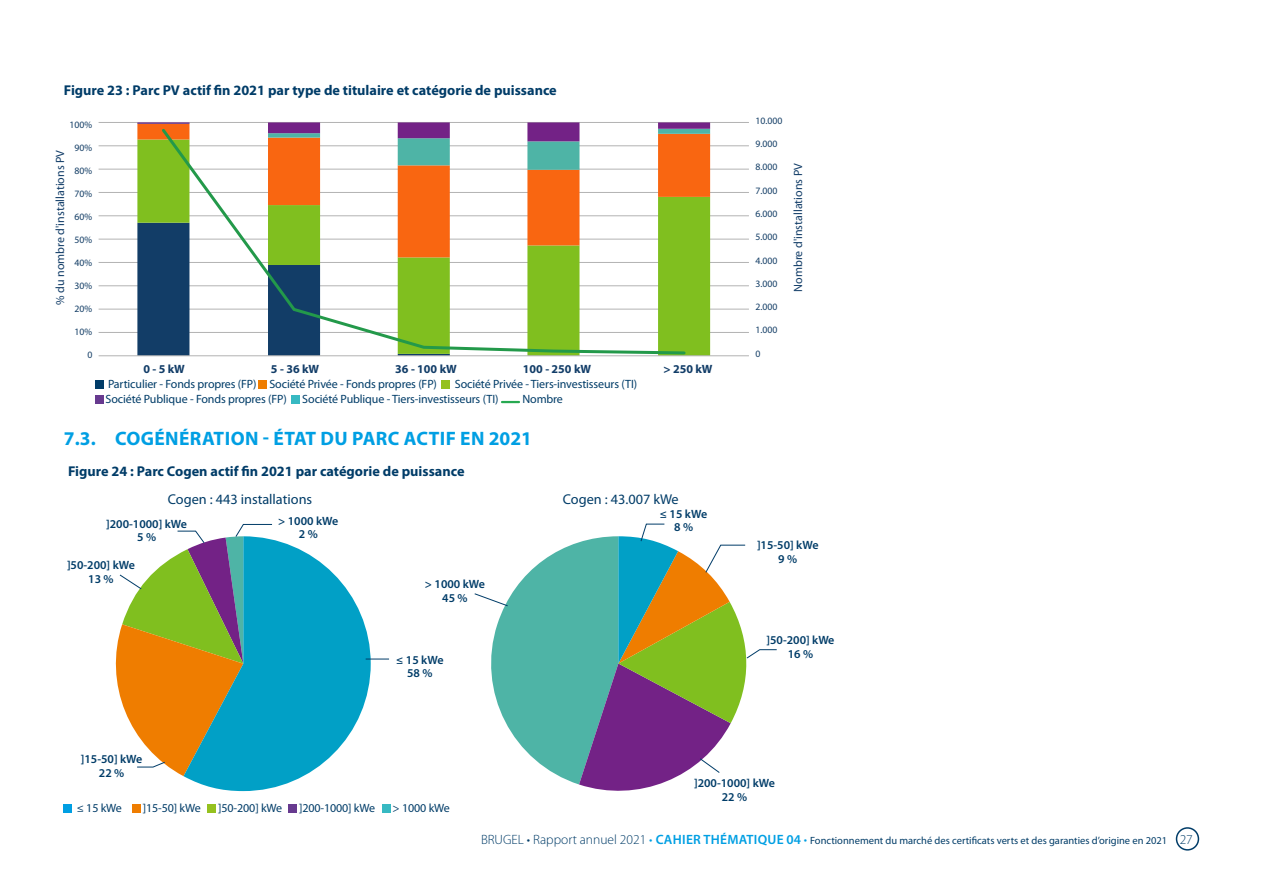
<style>
.page{position:relative;width:1263px;height:893px;background:#fff}
.page>*{position:absolute;margin:0;border:0;box-sizing:border-box;transform-origin:0 0}
.t1{font:700 19.5px "Myriad Pro";letter-spacing:.02em;color:#009fe3}
.t2{font:700 14.25px "Myriad Pro";color:#003c68}
.t3{font:14.25px "Myriad Pro";color:#003c68}
.t4{font:700 13.5px "Myriad Pro";color:#133d65}
.t5{font:12px "Myriad Pro";letter-spacing:-.01em;color:#003c68}
.t6{font:600 12px/13.5px "Myriad Pro";color:#003c68;text-align:center}
.t7{font:12px "Myriad Pro";color:#123d68}
.t8{font:700 12px "Myriad Pro";color:#123d68}
.t9{font:10.5px "Myriad Pro";color:#003c68}
.t10{font:9.75px "Myriad Pro";color:#133d65}
.s1{font-weight:300;font-size:13.5px}
.s2{font-weight:300;font-size:13.5px;color:#009fe3}
.s3{font-weight:600;font-size:13.5px;color:#009fe3}
</style>
<div class="page">
<hr style="left:99px;top:332px;width:650px;height:1px;background:#b3b3b3">
<hr style="left:99px;top:309px;width:650px;height:1px;background:#b3b3b3">
<hr style="left:99px;top:285px;width:650px;height:1px;background:#b3b3b3">
<hr style="left:99px;top:262px;width:650px;height:1px;background:#b3b3b3">
<hr style="left:99px;top:239px;width:650px;height:1px;background:#b3b3b3">
<hr style="left:99px;top:215px;width:650px;height:1px;background:#b3b3b3">
<hr style="left:99px;top:192px;width:650px;height:1px;background:#b3b3b3">
<hr style="left:99px;top:169px;width:650px;height:1px;background:#b3b3b3">
<hr style="left:99px;top:145px;width:650px;height:1px;background:#b3b3b3">
<hr style="left:99px;top:122px;width:650px;height:1px;background:#b3b3b3">
<svg style="left:137px;top:257px;width:573px;height:98px;background:#4c8143"></svg>
<svg style="left:137px;top:170px;width:573px;height:87px;background:#7f992c"></svg>
<svg style="left:137px;top:122px;width:573px;height:48px"></svg>
<hr style="left:99px;top:355px;width:650px;height:1px;background:#b3b3b3">
<svg style="left:159px;top:126px;width:528px;height:230px"></svg>
<svg style="left:184px;top:539px;width:187px;height:252px;fill:#01a0c6"></svg>
<svg style="left:474px;top:523px;width:303px;height:268px"></svg>
<svg style="left:366px;top:659px;width:23px;height:1px"></svg>
<svg style="left:116px;top:524px;width:157px;height:252px"></svg>
<div style="left:95px;top:380px;width:8px;height:8px;background:#003c68"></div>
<div style="left:259px;top:380px;width:8px;height:8px;background:#ef7d00"></div>
<div style="left:442px;top:380px;width:8px;height:8px;background:#95c11f"></div>
<div style="left:95px;top:395px;width:8px;height:8px;background:#673a8f"></div>
<div style="left:292px;top:395px;width:8px;height:8px;background:#37b9c2"></div>
<svg style="left:502px;top:401px;width:17px;height:2px"></svg>
<div style="left:64px;top:804px;width:8px;height:8px;background:#009fe3"></div>
<div style="left:132px;top:804px;width:8px;height:8px;background:#ef7d00"></div>
<div style="left:208px;top:804px;width:8px;height:8px;background:#95c11f"></div>
<div style="left:288px;top:804px;width:9px;height:8px;background:#673a8f"></div>
<div style="left:382px;top:804px;width:8px;height:8px;background:#37b9c2"></div>
<div style="left:1176px;top:827px;width:23px;height:24px;border:2px solid #003c68;border-radius:50%"></div>
<p class="t2" style="left:64px;top:82px;width:494px">Figure 23 : Parc PV actif fin 2021 par type de titulaire et catégorie de puissance</p>
<p class="t10" style="left:70px;top:119px;width:24px">100%</p>
<p class="t7" style="left:54px;top:305px;width:157px;rotate:-90deg">% du nombre d'installations PV</p>
<p class="t10" style="left:75px;top:142px;width:19px">90%</p>
<p class="t10" style="left:75px;top:165px;width:19px">80%</p>
<p class="t10" style="left:75px;top:188px;width:19px">70%</p>
<p class="t10" style="left:75px;top:211px;width:19px">60%</p>
<p class="t10" style="left:75px;top:234px;width:19px">50%</p>
<p class="t10" style="left:75px;top:257px;width:19px">40%</p>
<p class="t10" style="left:75px;top:280px;width:19px">30%</p>
<p class="t10" style="left:75px;top:303px;width:19px">20%</p>
<p class="t10" style="left:75px;top:326px;width:19px">10%</p>
<p class="t10" style="left:87px;top:349px;width:7px">0</p>
<p class="t8" style="left:143px;top:362px;width:43px">0 - 5 kW</p>
<p class="t8" style="left:271px;top:362px;width:50px">5 - 36 kW</p>
<p class="t8" style="left:395px;top:362px;width:63px">36 - 100 kW</p>
<p class="t8" style="left:523px;top:362px;width:70px">100 - 250 kW</p>
<p class="t8" style="left:663px;top:362px;width:51px">&gt; 250 kW</p>
<p class="t4" style="left:127px;top:363px;width:57px">[0-5] kWc</p>
<p class="t4" style="left:259px;top:363px;width:64px">]5-36] kWc</p>
<p class="t4" style="left:387px;top:363px;width:79px">]36-100] kWc</p>
<p class="t4" style="left:519px;top:363px;width:87px">]100-250] kWc</p>
<p class="t4" style="left:667px;top:363px;width:62px">&gt; 250 kWc</p>
<p class="t5" style="left:108px;top:378px;width:330px">Particulier - Fonds propres (FP) Société Privée - Fonds propres (FP)</p>
<p class="t5" style="left:455px;top:378px;width:184px">Société Privée - Tiers-investisseurs (TI)</p>
<p class="t5" style="left:106px;top:393px;width:183px">Société Publique - Fonds propres (FP)</p>
<p class="t5" style="left:302px;top:393px;width:198px">Société Publique - Tiers-investisseurs (TI)</p>
<p class="t5" style="left:522px;top:393px;width:42px">Nombre</p>
<h1 class="t1" style="left:64px;top:427px;width:469px">7.3. COGÉNÉRATION - ÉTAT DU PARC ACTIF EN 2021</h1>
<p class="t2" style="left:68px;top:463px;width:398px">Figure 24 : Parc Cogen actif fin 2021 par catégorie de puissance</p>
<p class="t3" style="left:168px;top:492px;width:146px">Cogen : 443 installations</p>
<p class="t3" style="left:563px;top:492px;width:117px">Cogen : 43.007 kWe</p>
<p class="t6" style="left:660px;top:506px;width:49px">≤ 15 kWe<br>8 %</p>
<p class="t6" style="left:278px;top:513px;width:62px">&gt; 1000 kWe<br>2 %</p>
<p class="t6" style="left:106px;top:517px;width:82px">]200-1000] kWe<br>5 %</p>
<p class="t6" style="left:67px;top:558px;width:69px">]50-200] kWe<br>13 %</p>
<p class="t6" style="left:425px;top:577px;width:62px">&gt; 1000 kWe<br>45 %</p>
<p class="t6" style="left:396px;top:653px;width:49px">≤ 15 kWe<br>58 %</p>
<p class="t10" style="left:755px;top:115px;width:29px">10.000</p>
<p class="t10" style="left:755px;top:138px;width:24px">9.000</p>
<p class="t10" style="left:755px;top:162px;width:24px">8.000</p>
<p class="t10" style="left:755px;top:185px;width:24px">7.000</p>
<p class="t10" style="left:755px;top:208px;width:24px">6.000</p>
<p class="t10" style="left:755px;top:232px;width:24px">5.000</p>
<p class="t10" style="left:755px;top:255px;width:24px">4.000</p>
<p class="t10" style="left:755px;top:278px;width:24px">3.000</p>
<p class="t10" style="left:755px;top:302px;width:24px">2.000</p>
<p class="t10" style="left:755px;top:325px;width:24px">1.000</p>
<p class="t10" style="left:755px;top:348px;width:7px">0</p>
<p class="t7" style="left:791px;top:292px;width:130px;rotate:-90deg">Nombre d'installations PV</p>
<p class="t6" style="left:757px;top:538px;width:63px">]15-50] kWe<br>9 %</p>
<p class="t6" style="left:766px;top:633px;width:69px">]50-200] kWe<br>16 %</p>
<p class="t6" style="left:81px;top:752px;width:63px">]15-50] kWe<br>22 %</p>
<p class="t5" style="left:77px;top:802px;width:47px">≤ 15 kWe</p>
<p class="t5" style="left:143px;top:802px;width:59px">]15-50] kWe</p>
<p class="t5" style="left:218px;top:802px;width:65px">]50-200] kWe</p>
<p class="t5" style="left:299px;top:802px;width:77px">]200-1000] kWe</p>
<p class="t5" style="left:393px;top:802px;width:59px">&gt; 1000 kWe</p>
<p class="t6" style="left:694px;top:776px;width:82px">]200-1000] kWe<br>22 %</p>
<p class="t9" style="left:481px;top:834px;width:713px"><span class="s1">BRUGEL • Rapport annuel 2021</span> <span class="s2">•</span> <span class="s3">CAHIER THÉMATIQUE 04</span> <span class="s2">•</span> Fonctionnement du marché des certificats verts et des garanties d’origine en 2021 <span class="s1">27</span></p>
</div>
